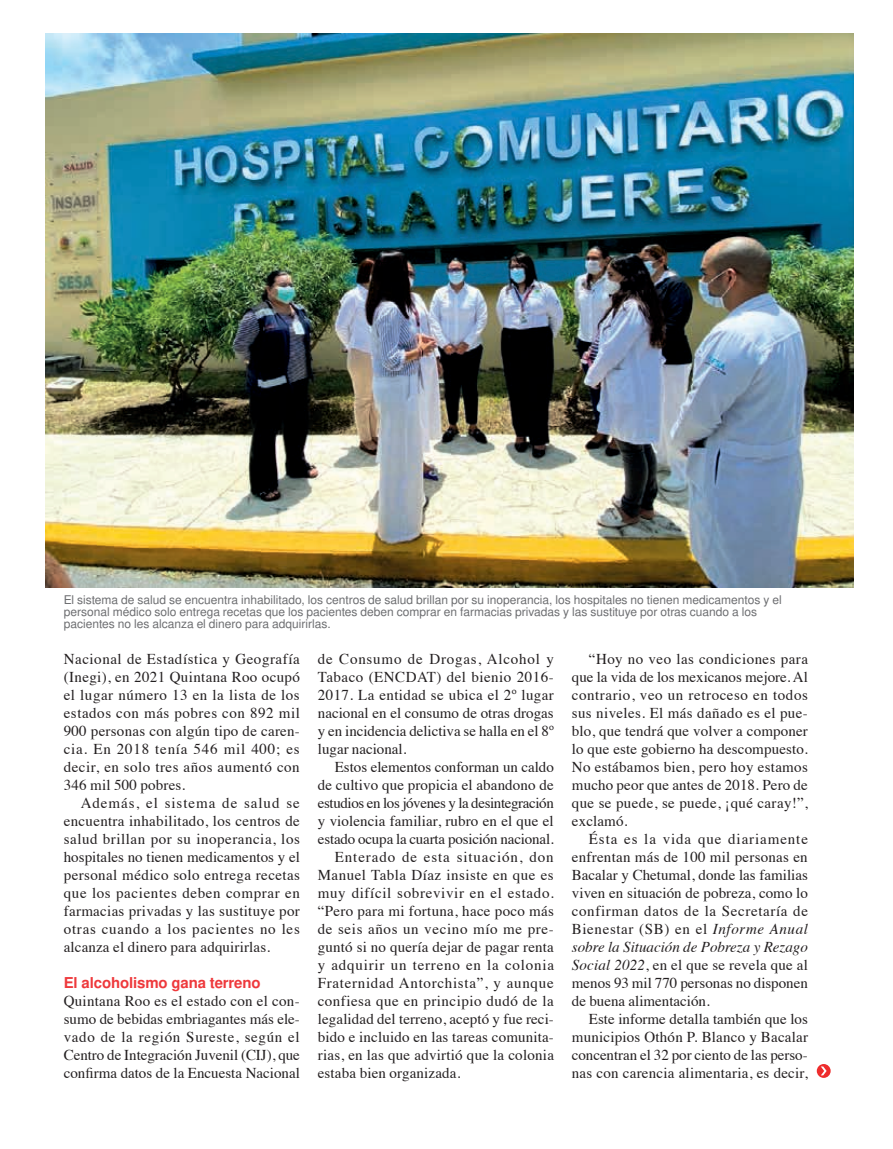
<style>
.page{position:relative;width:893px;height:1149px;background:#fff}
.page>*{position:absolute;margin:0;border:0;box-sizing:border-box;transform-origin:0 0}
.t1{font:15px/18px "Times";letter-spacing:.01em;color:#231f20;text-align:justify}
.t2{font:15px "Times";letter-spacing:.045em;color:#231f20}
.t3{font:15px "Times";letter-spacing:.035em;color:#231f20}
.t4{font:15px "Times";letter-spacing:-.025em;color:#231f20}
.t5{font:15px "Times";letter-spacing:-.01em;color:#231f20}
.t6{font:15px "Times";letter-spacing:.055em;color:#231f20}
.t7{font:15px "Times";letter-spacing:.06em;color:#231f20}
.t8{font:700 15px "Nimbus San L";letter-spacing:-.01em;color:#ee393c}
.t9{font:12px/12px "Nimbus San L";color:#6c6d70}
.s1{font-style:italic}
</style>
<div class="page">
<svg style="left:817px;top:1063px;width:14px;height:14px"></svg>
<svg style="left:821px;top:1066px;width:6px;height:9px"></svg>
<img style="left:46px;top:33px;width:808px;height:554px">
<p class="t9" style="left:64px;top:592px;width:719px">El sistema de salud se encuentra inhabilitado, los centros de salud brillan por su inoperancia, los hospitales no tienen medicamentos y el personal médico solo entrega recetas que los pacientes deben comprar en farmacias privadas y las sustituye por otras cuando a los pacientes no les alcanza el dinero para adquirirlas.</p>
<p class="t1" style="left:64px;top:648px;width:238px">Nacional de Estadística y Geografía (Inegi), en 2021 Quintana Roo ocupó el lugar número 13 en la lista de los estados con más pobres con 892 mil 900 personas con algún tipo de caren&shy;cia. En 2018 tenía 546 mil 400; es decir, en solo tres años aumentó con 346 mil 500 pobres.</p>
<p class="t1" style="left:64px;top:792px;width:238px;text-indent:17px">Además, el sistema de salud se encuentra inhabilitado, los centros de salud brillan por su inoperancia, los hospitales no tienen medicamentos y el personal médico solo entrega recetas que los pacientes deben comprar en farmacias privadas y las sustituye por otras cuando a los pacientes no les alcanza el dinero para adquirirlas.</p>
<p class="t8" style="left:64px;top:971px;width:198px">El alcoholismo gana terreno</p>
<p class="t1" style="left:64px;top:990px;width:238px">Quintana Roo es el estado con el con&shy;sumo de bebidas embriagantes más ele&shy;vado de la región Sureste, según el Centro de Integración Juvenil (CIJ), que confirma datos de la Encuesta Nacional</p>
<p class="t1" style="left:318px;top:648px;width:238px">de Consumo de Drogas, Alcohol y Tabaco (ENCDAT) del bienio 2016- 2017. La entidad se ubica el 2º lugar nacional en el consumo de otras drogas y en incidencia delictiva se halla en el 8º lugar nacional.</p>
<p class="t1" style="left:335px;top:756px;width:221px">Estos elementos conforman un caldo</p>
<p class="t1" style="left:318px;top:774px;width:237px">de cultivo que propicia el abandono de</p>
<p class="t4" style="left:318px;top:788px;width:238px">estudios en los jóvenes y la desintegración</p>
<p class="t1" style="left:318px;top:810px;width:237px">y violencia familiar, rubro en el que el</p>
<p class="t5" style="left:318px;top:824px;width:238px">estado ocupa la cuarta posición nacional.</p>
<p class="t7" style="left:335px;top:842px;width:220px">Enterado de esta situación, don</p>
<p class="t3" style="left:318px;top:860px;width:237px">Manuel Tabla Díaz insiste en que es</p>
<p class="t2" style="left:318px;top:878px;width:238px">muy difícil sobrevivir en el estado.</p>
<p class="t1" style="left:318px;top:900px;width:238px">“Pero para mi fortuna, hace poco más</p>
<p class="t2" style="left:318px;top:914px;width:237px">de seis años un vecino mío me pre-</p>
<p class="t1" style="left:318px;top:936px;width:238px">guntó si no quería dejar de pagar renta</p>
<p class="t6" style="left:318px;top:950px;width:238px">y adquirir un terreno en la colonia</p>
<p class="t2" style="left:318px;top:968px;width:237px">Fraternidad Antorchista”, y aunque</p>
<p class="t3" style="left:318px;top:986px;width:238px">confiesa que en principio dudó de la</p>
<p class="t1" style="left:318px;top:1008px;width:238px">legalidad del terreno, aceptó y fue reci-</p>
<p class="t1" style="left:318px;top:1026px;width:238px">bido e incluido en las tareas comunita-</p>
<p class="t1" style="left:318px;top:1044px;width:238px">rias, en las que advirtió que la colonia</p>
<p class="t1" style="left:318px;top:1062px;width:144px">estaba bien organizada.</p>
<p class="t1" style="left:572px;top:648px;width:238px;text-indent:17px">“Hoy no veo las condiciones para que la vida de los mexicanos mejore. Al contrario, veo un retroceso en todos sus niveles. El más dañado es el pue&shy;blo, que tendrá que volver a componer lo que este gobierno ha descompuesto.<br>No estábamos bien, pero hoy estamos mucho peor que antes de 2018. Pero de que se puede, se puede, ¡qué caray!”, exclamó.</p>
<p class="t1" style="left:572px;top:828px;width:238px;text-indent:17px">Ésta es la vida que diariamente enfrentan más de 100 mil personas en Bacalar y Chetumal, donde las familias viven en situación de pobreza, como lo confirman datos de la Secretaría de Bienestar (SB) en el <span class="s1">Informe Anual sobre la Situación de Pobreza y Rezago Social 2022</span>, en el que se revela que al menos 93 mil 770 personas no disponen de buena alimentación.</p>
<p class="t1" style="left:572px;top:1008px;width:238px;text-indent:17px">Este informe detalla también que los municipios Othón P. Blanco y Bacalar concentran el 32 por ciento de las perso&shy;nas con carencia alimentaria, es decir,</p>
</div>
